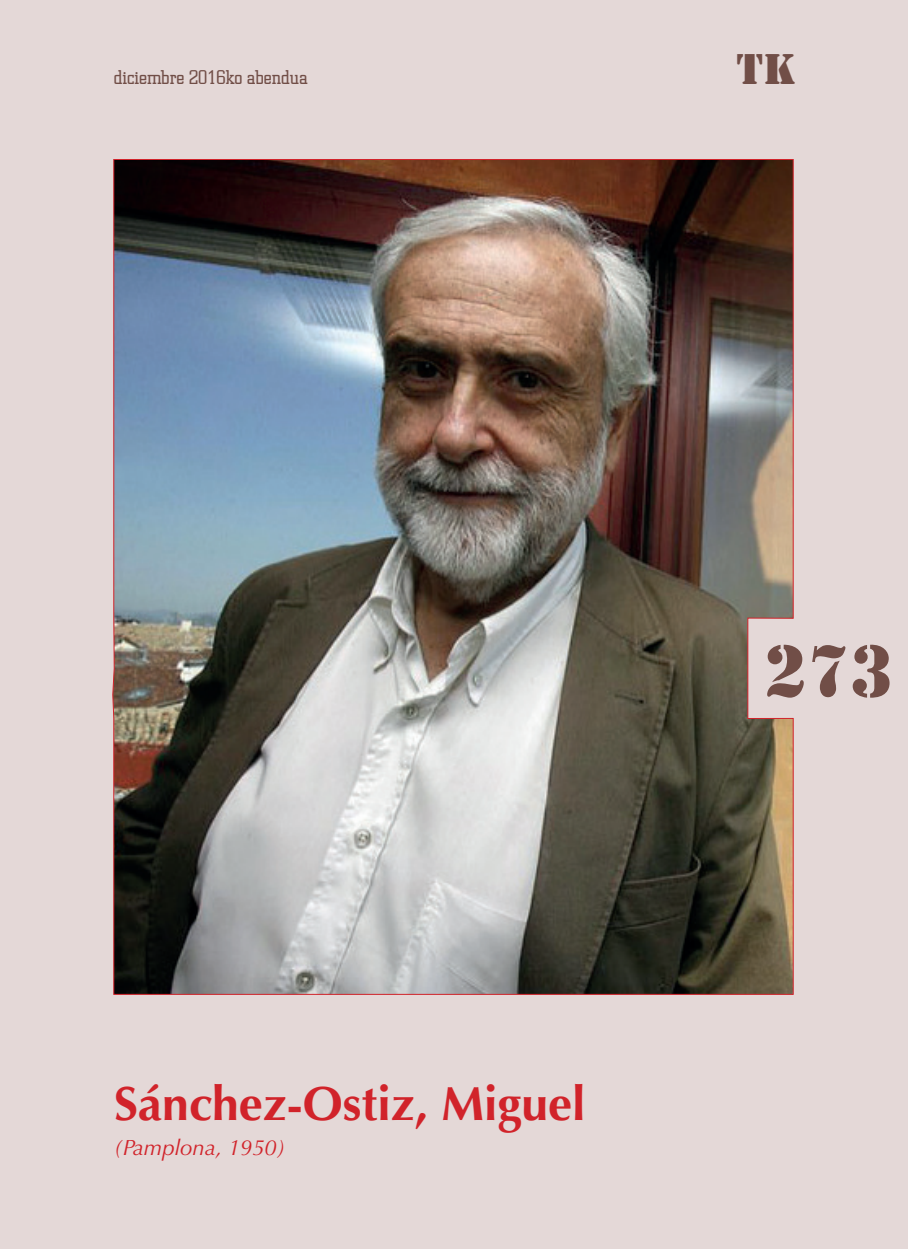
<style>
.page{position:relative;width:908px;height:1249px;background:#fff}
.page>*{position:absolute;margin:0;border:0;box-sizing:border-box;transform-origin:0 0}
.t1{font:68px "Stencil";color:#714e47}
.t2{font:700 48px "Optima";color:#d1232a}
.t3{font:40px "Stencil";color:#714e47}
.t4{font:italic 22px "Optima";color:#d1232a}
.t5{font:300 20px "Square Slabserif 711 BT";color:#714e47}
</style>
<div class="page">
<div style="left:0;top:0;width:908px;height:1248px;background:#e4d8d7"></div>
<img style="left:112px;top:159px;width:682px;height:835px">
<p class="t5" style="left:114px;top:64px;width:196px">diciembre 2016ko abendua</p>
<h3 class="t3" style="left:736px;top:43px;width:61px">TK</h3>
<p class="t2" style="left:114px;top:1075px;width:473px">Sánchez-Ostiz, Miguel</p>
<p class="t4" style="left:114px;top:1134px;width:173px">(Pamplona, 1950)</p>
<h1 class="t1" style="left:764px;top:627px;width:130px">273</h1>
</div>
